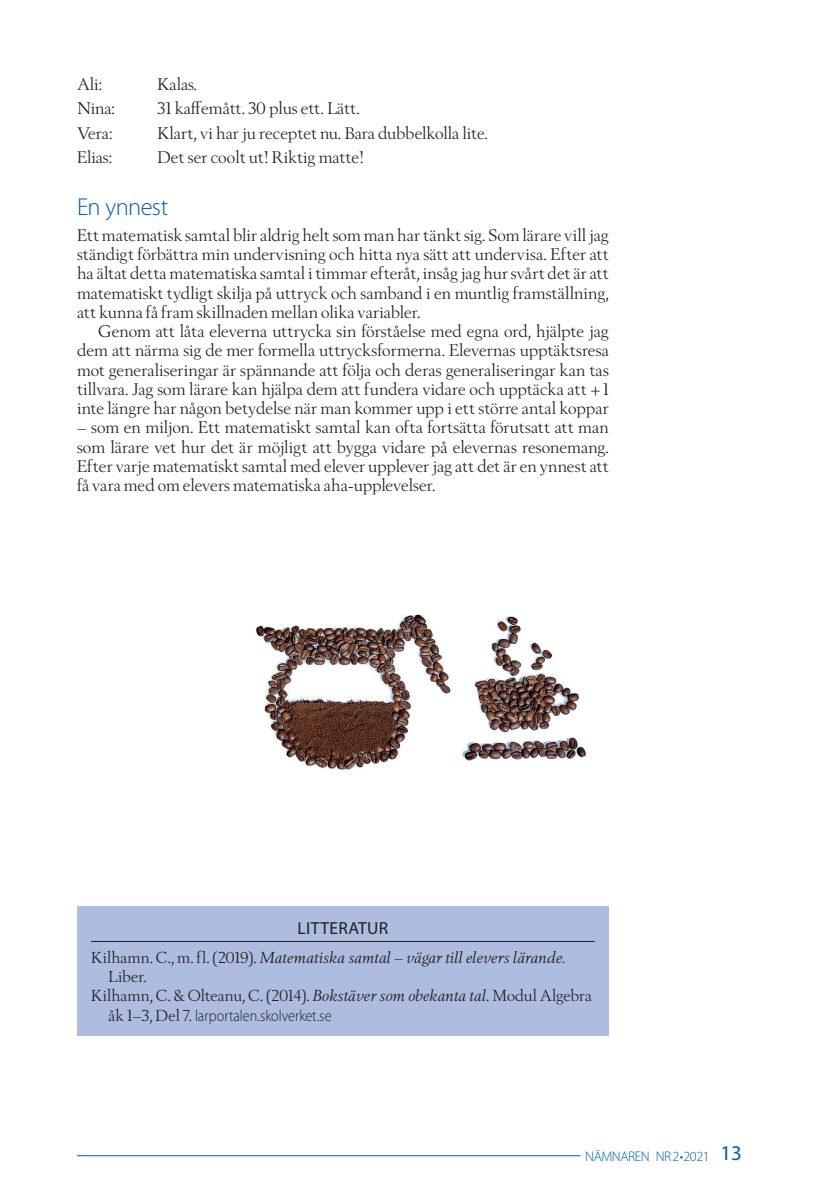
<style>
.page{position:relative;width:819px;height:1201px;background:#fff}
.page>*{position:absolute;margin:0;border:0;box-sizing:border-box;transform-origin:0 0}
.t1{font:300 24.5px "Myriad Pro";letter-spacing:-.025em;color:#015dad}
.t2{font:17.5px "Myriad Pro";letter-spacing:.02em;color:#231f20}
.t3{font:16.62px/19.2px "Berling Nova Display Pro";color:#231f20;text-align:justify}
.t4{font:15.75px "Berling Nova Display Pro";letter-spacing:.005em;color:#231f20}
.t5{font:italic 15.75px "Berling Nova Display Pro";letter-spacing:.005em;color:#231f20}
.t6{font:300 15.75px "Myriad Pro";color:#231f20;scale:.9 1}
.t7{font:300 14px "Myriad Pro";letter-spacing:-.03em;color:#015dad}
.s1{font-style:normal}
.s2{font-style:italic}
.s3{font-family:"Berling Nova Display Pro";font-weight:400}
.s4{font-weight:400;font-size:21px}
</style>
<div class="page">
<hr style="left:77px;top:1155px;width:503px;height:1px;background:#015dad">
<div style="left:77px;top:906px;width:531px;height:130px;background:#aebcdf"></div>
<hr style="left:91px;top:941px;width:503px;height:1px;background:#231f20">
<img style="left:255px;top:614px;width:331px;height:156px">
<p class="t3" style="left:77px;top:75px;width:27px">Ali:</p>
<p class="t3" style="left:157px;top:75px;width:41px">Kalas.</p>
<p class="t3" style="left:77px;top:99px;width:39px">Nina:</p>
<p class="t3" style="left:157px;top:99px;width:204px">31 kaffemått. 30 plus ett. Lätt.</p>
<p class="t3" style="left:77px;top:123px;width:37px">Vera:</p>
<p class="t3" style="left:157px;top:123px;width:332px">Klart, vi har ju receptet nu. Bara dubbelkolla lite.</p>
<p class="t3" style="left:77px;top:147px;width:37px">Elias:</p>
<p class="t3" style="left:157px;top:147px;width:207px">Det ser coolt ut! Riktig matte!</p>
<h1 class="t1" style="left:77px;top:194px;width:93px">En ynnest</h1>
<p class="t3" style="left:77px;top:225px;width:533px">Ett matematisk samtal blir aldrig helt som man har tänkt sig. Som lärare vill jag ständigt förbättra min undervisning och hitta nya sätt att undervisa. Efter att ha ältat detta matematiska samtal i timmar efteråt, insåg jag hur svårt det är att matematiskt tydligt skilja på uttryck och samband i en muntlig framställning, att kunna få fram skillnaden mellan olika variabler.</p>
<p class="t3" style="left:77px;top:321px;width:533px;text-indent:21px">Genom att låta eleverna uttrycka sin förståelse med egna ord, hjälpte jag dem att närma sig de mer formella uttrycksformerna. Elevernas upptäktsresa mot generaliseringar är spännande att följa och deras generaliseringar kan tas tillvara. Jag som lärare kan hjälpa dem att fundera vidare och upptäcka att +1 inte längre har någon betydelse när man kommer upp i ett större antal koppar</p>
<p class="t3" style="left:77px;top:417px;width:533px">– som en miljon. Ett matematiskt samtal kan ofta fortsätta förutsatt att man som lärare vet hur det är möjligt att bygga vidare på elevernas resonemang.<br>Efter varje matematiskt samtal med elever upplever jag att det är en ynnest att få vara med om elevers matematiska aha-upplevelser.</p>
<p class="t2" style="left:297px;top:918px;width:92px">LITTERATUR</p>
<p class="t5" style="left:91px;top:948px;width:475px"><span class="s1">Kilhamn. C., m. fl. (2019).</span> Matematiska samtal – vägar till elevers lärande.</p>
<p class="t4" style="left:108px;top:967px;width:40px">Liber.</p>
<p class="t4" style="left:91px;top:986px;width:502px">Kilhamn, C. &amp; Olteanu, C. (2014). <span class="s2">Bokstäver som obekanta tal</span>. Modul Algebra</p>
<p class="t6" style="left:108px;top:1006px;width:249px"><span class="s3">åk 1–3, Del 7.</span> larportalen.skolverket.se</p>
<p class="t7" style="left:585px;top:1148px;width:158px">NÄMNAREN NR2•2021 <span class="s4">13</span></p>
</div>
